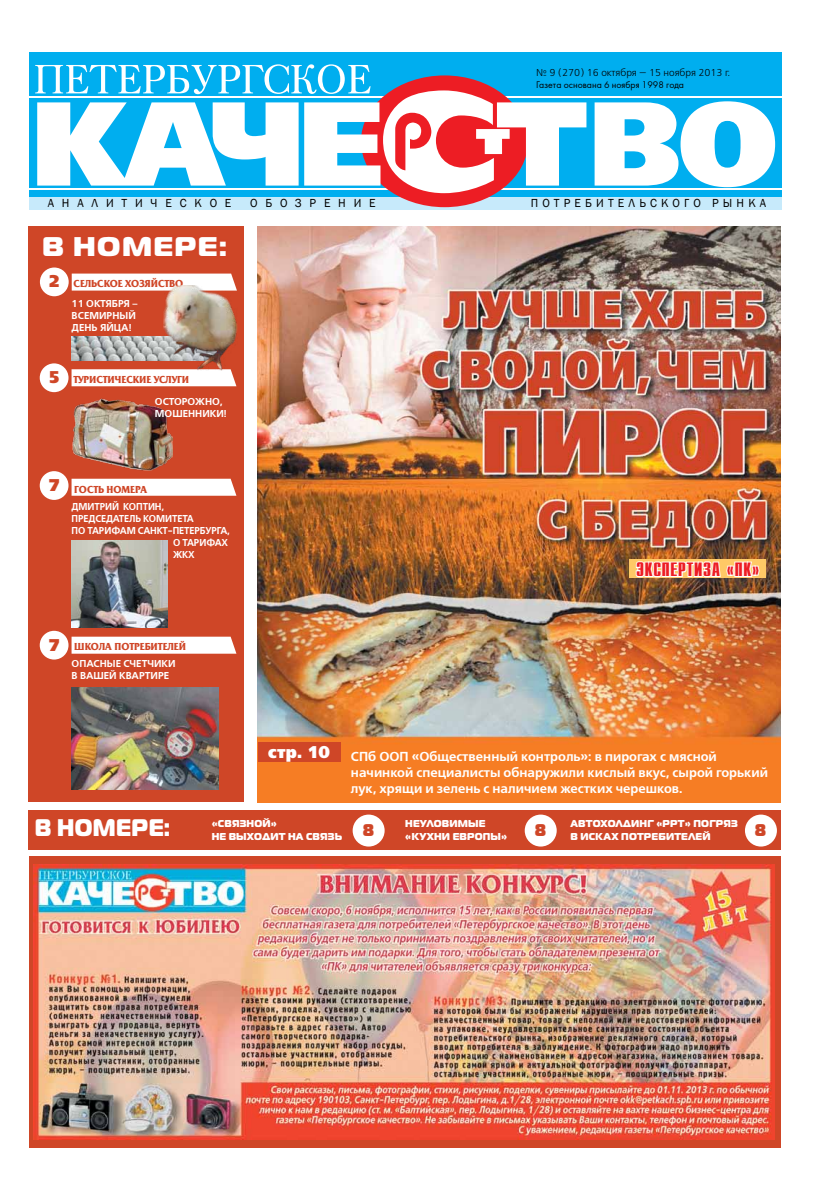
<style>
.page{position:relative;width:823px;height:1191px;background:#fff}
.page>*{position:absolute;margin:0;border:0;box-sizing:border-box;transform-origin:0 0}
.t1{font:27px "Magistral Black C";letter-spacing:.05em;color:#fff;scale:1.04 1}
.t2{font:24px "Magistral Black C";letter-spacing:.02em;color:#fff;scale:.89 1}
.t3{font:17px "Free Set Black C";color:#fff;scale:.91 1}
.t4{font:17px "Magistral Black C";color:#cf4627}
.t5{font:700 16px "Compact";letter-spacing:.01em;color:#ed1d24;scale:1.06 1}
.t6{font:700 13px/16px "Free Set C";color:#fff}
.t7{font:12px "Franklin Gothic";letter-spacing:.66em;color:#000}
.t8{font:10px/13px "Magistral Black C";letter-spacing:.02em;color:#fff;scale:.95 1}
.t9{font:700 10px/12px "Free Set C";letter-spacing:-.01em;color:#fff}
.t10{font:700 10px "Free Set C";letter-spacing:-.01em;color:#fff;scale:.94 1}
.t11{font:700 10px "Friz Quadrata C";letter-spacing:.005em;color:#cf4627;scale:.96 1}
.t12{font:10px "Free Set C";color:#000}
.t13{font:10px "Futura Book C";color:#000}
.s1{font-family:"Free Set Black C";font-weight:400;font-size:17px}
</style>
<div class="page">
<div style="left:29px;top:66px;width:751px;height:144px;background:#c7eafb"></div>
<div style="left:29px;top:52px;width:751px;height:144px;background:#00aeef"></div>
<hr style="left:29px;top:97px;width:751px;height:1px;background:#fff">
<hr style="left:29px;top:188px;width:751px;height:2px;background:#fff">
<div style="left:361px;top:75px;width:166px;height:132px;background:#ed1d24;border-radius:50%"></div>
<svg style="left:35px;top:64px;width:335px;height:30px"></svg>
<svg style="left:37px;top:90px;width:737px;height:103px;fill:#fff"></svg>
<div style="left:28px;top:227px;width:216px;height:575px;background:#cf4627"></div>
<svg style="left:71px;top:636px;width:165px;height:17px;background:#fcf4f2"></svg>
<img style="left:257px;top:226px;width:523px;height:576px">
<div style="left:257px;top:742px;width:83px;height:19px;background:#cf4627"></div>
<div style="left:626px;top:556px;width:148px;height:30px;background:#253f5e;opacity:.27"></div>
<div style="left:629px;top:559px;width:136px;height:19px;background:#ffc966"></div>
<img style="left:634px;top:550px;width:126px;height:40px">
<svg style="left:71px;top:479px;width:165px;height:17px;background:#fdf8f7"></svg>
<div style="left:71px;top:369px;width:165px;height:17px;background:#fff"></div>
<svg style="left:72px;top:273px;width:163px;height:17px;background:#fcf6f4"></svg>
<div style="left:40px;top:267px;width:29px;height:29px;background:#fff;border-radius:50%"></div>
<div style="left:40px;top:363px;width:28px;height:29px;background:#fff;border-radius:50%"></div>
<div style="left:29px;top:856px;width:751px;height:291px;background:#cf4627"></div>
<img style="left:33px;top:864px;width:741px;height:276px">
<img style="left:71px;top:540px;width:96px;height:88px">
<img style="left:72px;top:687px;width:146px;height:102px">
<img style="left:73px;top:399px;width:100px;height:71px">
<div style="left:28px;top:810px;width:752px;height:40px;background:#cf4627"></div>
<div style="left:744px;top:814px;width:32px;height:32px;background:#fff;border-radius:50%"></div>
<div style="left:352px;top:814px;width:32px;height:32px;background:#fff;border-radius:50%"></div>
<div style="left:524px;top:814px;width:32px;height:32px;background:#fff;border-radius:50%"></div>
<div style="left:40px;top:631px;width:28px;height:28px;background:#fff;border-radius:50%"></div>
<div style="left:40px;top:471px;width:28px;height:29px;background:#fff;border-radius:50%"></div>
<img style="left:71px;top:337px;width:92px;height:24px">
<img style="left:163px;top:285px;width:74px;height:85px">
<p class="t12" style="left:536px;top:67px;width:195px">№ 9 (270) 16 октября — 15 ноября 2013 г.</p>
<p class="t13" style="left:536px;top:79px;width:149px">Газета основана 6 ноября 1998 года</p>
<p class="t7" style="left:48px;top:196px;width:185px">АНА-ЛИ-ТИ-ЧЕС-КОЕ</p>
<p class="t7" style="left:250px;top:196px;width:127px">ОБО-ЗРЕ-НИЕ</p>
<p class="t7" style="left:530px;top:195px;width:23px">п отребител</p>
<p class="t7" style="left:639px;top:195px;width:22px">ь ско</p>
<p class="t7" style="left:683px;top:195px;width:19px">г ор</p>
<p class="t7" style="left:722px;top:195px;width:25px">ы нка</p>
<h1 class="t1" style="left:42px;top:229px;width:179px">В номере:</h1>
<p class="t11" style="left:48px;top:277px;width:142px"><span class="s1">2</span> Сельское хозяйство</p>
<p class="t9" style="left:72px;top:298px;width:68px">11 октября –<br>Всемирный день яйца!</p>
<p class="t11" style="left:48px;top:374px;width:148px"><span class="s1">5</span> Туристические услуги</p>
<p class="t9" style="left:155px;top:395px;width:73px">Осторожно, мошенники!</p>
<p class="t11" style="left:48px;top:483px;width:105px"><span class="s1">7</span> Гость номера</p>
<p class="t10" style="left:72px;top:500px;width:100px">Дмитрий Коптин,</p>
<p class="t10" style="left:72px;top:512px;width:132px">председатель Комитета</p>
<p class="t10" style="left:72px;top:524px;width:170px">по тарифам Санкт-Петербурга,</p>
<p class="t10" style="left:173px;top:536px;width:60px">о тарифах</p>
<p class="t10" style="left:173px;top:548px;width:17px">ЖКХ</p>
<p class="t11" style="left:48px;top:641px;width:145px"><span class="s1">7</span> Школа потребителей</p>
<p class="t9" style="left:72px;top:658px;width:105px">Опасные счетчики в вашей квартире</p>
<p class="t5" style="left:635px;top:559px;width:118px">Экспертиза «ПК»</p>
<h3 class="t3" style="left:268px;top:742px;width:69px">стр. 10</h3>
<p class="t6" style="left:351px;top:749px;width:418px;text-indent:61px">«Общественный контроль»: в пирогах с мясной начинкой специалисты обнаружили кислый вкус, сырой горький лук, хрящи и зелень с наличием жестких черешков.</p>
<p class="t6" style="left:351px;top:749px;width:39px">СП б ООП</p>
<p class="t8" style="left:211px;top:816px;width:139px">«Связной»<br>не в ыходит на связь</p>
<h2 class="t2" style="left:35px;top:811px;width:154px">В номере:</h2>
<h3 class="t4" style="left:362px;top:818px;width:13px">8</h3>
<p class="t8" style="left:405px;top:816px;width:109px">Неуловимые «Кухни Европы»</p>
<h3 class="t4" style="left:534px;top:818px;width:13px">8</h3>
<p class="t8" style="left:570px;top:816px;width:106px">Автохолдинг «РРТ</p>
<p class="t8" style="left:570px;top:816px;width:178px;text-indent:114px">» погряз в исках потребителей</p>
<h3 class="t4" style="left:754px;top:818px;width:13px">8</h3>
</div>
